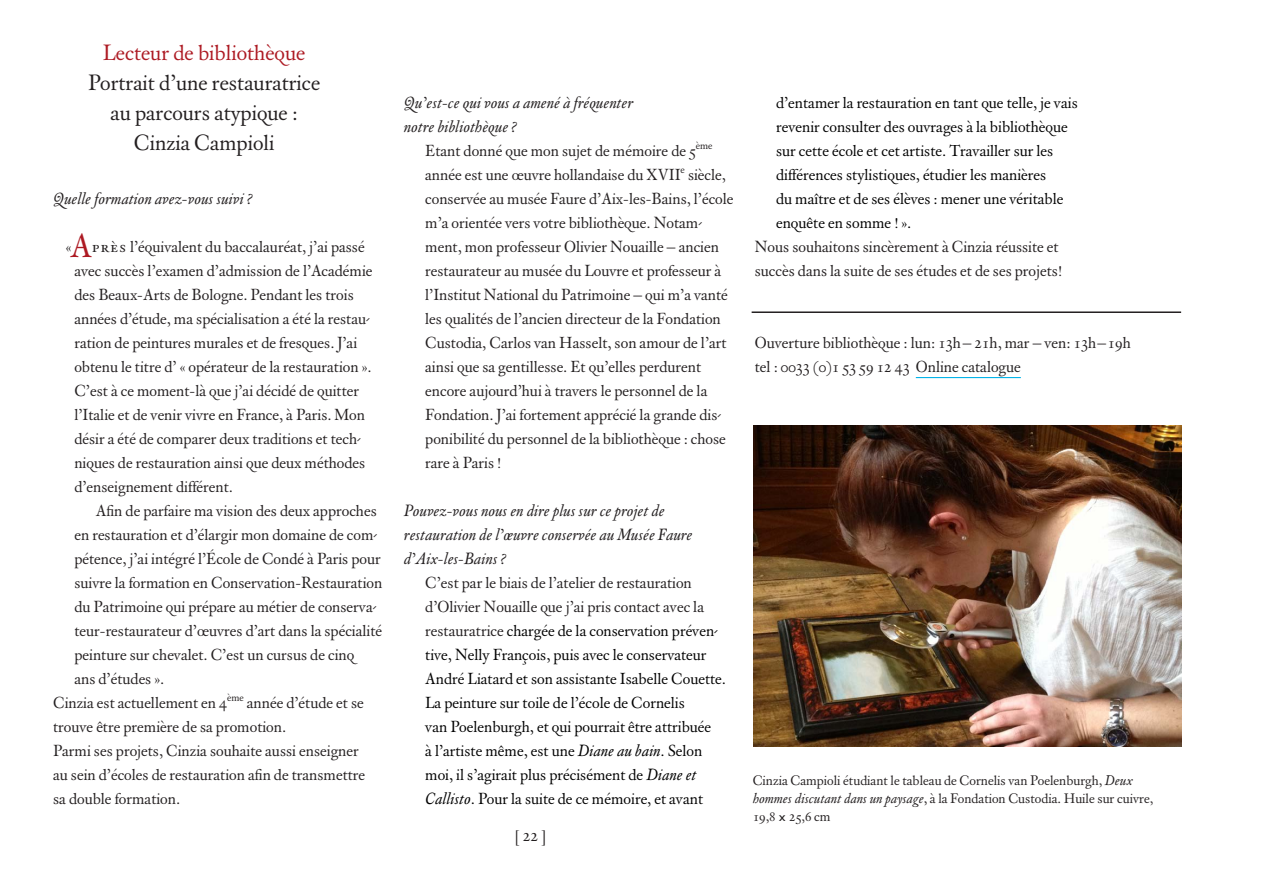
<style>
.page{position:relative;width:1263px;height:893px;background:#fff}
.page>*{position:absolute;margin:0;border:0;box-sizing:border-box;transform-origin:0 0}
.t1{font:36px "Custodia 6";color:#ad1a23}
.t2{font:24px/30px "Custodia 6";color:#231f20;text-align:center}
.t3{font:24px "Custodia 6";color:#ad1a23}
.t4{font:18px "Custodia 6";color:#231f20}
.t5{font:17.4px/24px "Custodia 6";color:#231f20}
.t6{font:17.4px/24px "Custodia 6";color:#000}
.t7{font:italic 17.4px/24px "Custodia 6";color:#231f20}
.t8{font:15px/18px "Custodia 6";color:#231f20}
.s1{font-family:"Times";font-style:normal}
.s2{font-family:"Custodia 6 Small Caps"}
.s3{font-family:"Times"}
.s4{color:#231f20}
.s5{font-style:italic}
.s6{font-family:"Gill Sans";font-size:12.75px}
</style>
<div class="page">
<img style="left:754px;top:425px;width:427px;height:321px">
<hr style="left:752px;top:311px;width:429px;height:2px;background:#231f20">
<hr style="left:916px;top:377px;width:105px;height:1px;background:#05b4e9">
<h2 class="t3" style="left:103px;top:39px;width:204px">Lecteur de bibliothèque</h2>
<h2 class="t2" style="left:88px;top:68px;width:234px">Portrait d’une restauratrice au parcours atypique :<br>Cinzia Campioli</h2>
<p class="t7" style="left:53px;top:186px;width:200px">Quelle formation avez<span class="s1">-</span>vous suivi ?</p>
<p class="t5" style="left:74px;top:234px;width:300px;text-indent:-9px"><span class="s2">« près</span> l’équivalent du baccalauréat, j’ai passé avec succès l’examen d’admission de l’Académie des Beaux<span class="s3">-</span>Arts de Bologne. Pendant les trois années d’étude, ma spécialisation a été la restau&shy;ration de peintures murales et de fresques. J’ai obtenu le titre d’ « opérateur de la restauration ».<br>C’est à ce moment<span class="s3">-</span>là que j’ai décidé de quitter l’Italie et de venir vivre en France, à Paris. Mon désir a été de comparer deux traditions et tech&shy;niques de restauration ainsi que deux méthodes d’enseignement différent.</p>
<p class="t5" style="left:96px;top:498px;width:283px">Afin de parfaire ma vision des deux approches</p>
<p class="t5" style="left:74px;top:522px;width:304px">en restauration et d’élargir mon domaine de com-</p>
<p class="t5" style="left:74px;top:546px;width:308px">pétence, j’ai intégré l’École de Condé à Paris pour</p>
<p class="t5" style="left:74px;top:570px;width:309px">suivre la formation en Conservation<span class="s3">-</span>Restauration</p>
<p class="t5" style="left:74px;top:594px;width:303px">du Patrimoine qui prépare au métier de conserva-</p>
<p class="t5" style="left:74px;top:618px;width:309px">teur<span class="s3">-</span>restaurateur d’œuvres d’art dans la spécialité</p>
<p class="t5" style="left:74px;top:642px;width:281px">peinture sur chevalet. C’est un cursus de cinq</p>
<p class="t5" style="left:74px;top:666px;width:91px">ans d’études ».</p>
<p class="t5" style="left:53px;top:690px;width:312px">Cinzia est actuellement en 4<sup>ème</sup> année d’étude et se</p>
<p class="t5" style="left:53px;top:714px;width:235px">trouve être première de sa promotion.</p>
<p class="t5" style="left:53px;top:738px;width:307px">Parmi ses projets, Cinzia souhaite aussi enseigner</p>
<p class="t5" style="left:53px;top:762px;width:314px">au sein d’écoles de restauration afin de transmettre</p>
<p class="t5" style="left:53px;top:786px;width:129px">sa double formation.</p>
<h1 class="t1" style="left:70px;top:225px;width:24px">A</h1>
<p class="t7" style="left:404px;top:90px;width:231px">Qu’est<span class="s1">-</span>ce qui vous a amené à fréquenter notre bibliothèque ?</p>
<p class="t5" style="left:425px;top:138px;width:310px">Etant donné que mon sujet de mémoire de 5<sup>ème </sup>année est une œuvre hollandaise du XVII<sup>e</sup> siècle, conservée au musée Faure d’Aix<span class="s3">-</span>les<span class="s3">-</span>Bains, l’école m’a orientée vers votre bibliothèque. Notam&shy;ment, mon professeur Olivier Nouaille <span class="s3">–</span> ancien restaurateur au musée du Louvre et professeur à l’Institut National du Patrimoine <span class="s3">–</span> qui m’a vanté les qualités de l’ancien directeur de la Fondation Custodia, Carlos van Hasselt, son amour de l’art ainsi que sa gentillesse. Et qu’elles perdurent encore aujourd’hui à travers le personnel de la Fondation. J’ai fortement apprécié la grande dis&shy;ponibilité du personnel de la bibliothèque : chose rare à Paris !</p>
<p class="t7" style="left:404px;top:498px;width:290px">Pouvez<span class="s1">-</span>vous nous en dire plus sur ce projet de restauration de l’œuvre conservée au Musée Faure d’Aix<span class="s1">-</span>les<span class="s1">-</span>Bains ?</p>
<p class="t6" style="left:425px;top:570px;width:302px"><span class="s4">C’est par le biais de l’atelier de restauration d’Olivier Nouaille que j’ai pris contact avec la restauratrice</span> chargée de la conservation préven&shy;tive, Nelly François, puis avec le conservateur André Liatard et son assistante Isabelle Couette.<br>La peinture sur toile de l’école de Cornelis<br>van Poelenburgh, et qui pourrait être attribuée<br>à l’artiste même, est une <span class="s5">Diane au bain</span>. Selon moi, il s’agirait plus précisément de <span class="s5">Diane et Callisto</span>. Pour la suite de ce mémoire, et avant</p>
<p class="t4" style="left:515px;top:825px;width:33px">[ 22 ]</p>
<p class="t6" style="left:776px;top:90px;width:303px">d’entamer la restauration en tant que telle, je vais revenir consulter des ouvrages à la bibliothèque sur cette école et cet artiste. Travailler sur les différences stylistiques, étudier les manières<br>du maître et de ses élèves : mener une véritable enquête en somme ! ».</p>
<p class="t5" style="left:755px;top:234px;width:309px">Nous souhaitons sincèrement à Cinzia réussite et succès dans la suite de ses études et de ses projets!</p>
<p class="t5" style="left:755px;top:330px;width:378px">Ouverture bibliothèque : lun: 13h<span class="s3">–</span> 21h, mar <span class="s3">–</span> ven: 13h <span class="s3">–</span> 19h tel : 0033 (0)1 53 59 12 43 Online catalogue</p>
<p class="t8" style="left:753px;top:771px;width:402px">Cinzia Campioli étudiant le tableau de Cornelis van Poelenburgh, <span class="s5">Deux hommes discutant dans un paysage,</span> à la Fondation Custodia<span class="s5">.</span> Huile sur cuivre,<br>19,8 <span class="s6">x</span> 25,6 cm</p>
</div>
